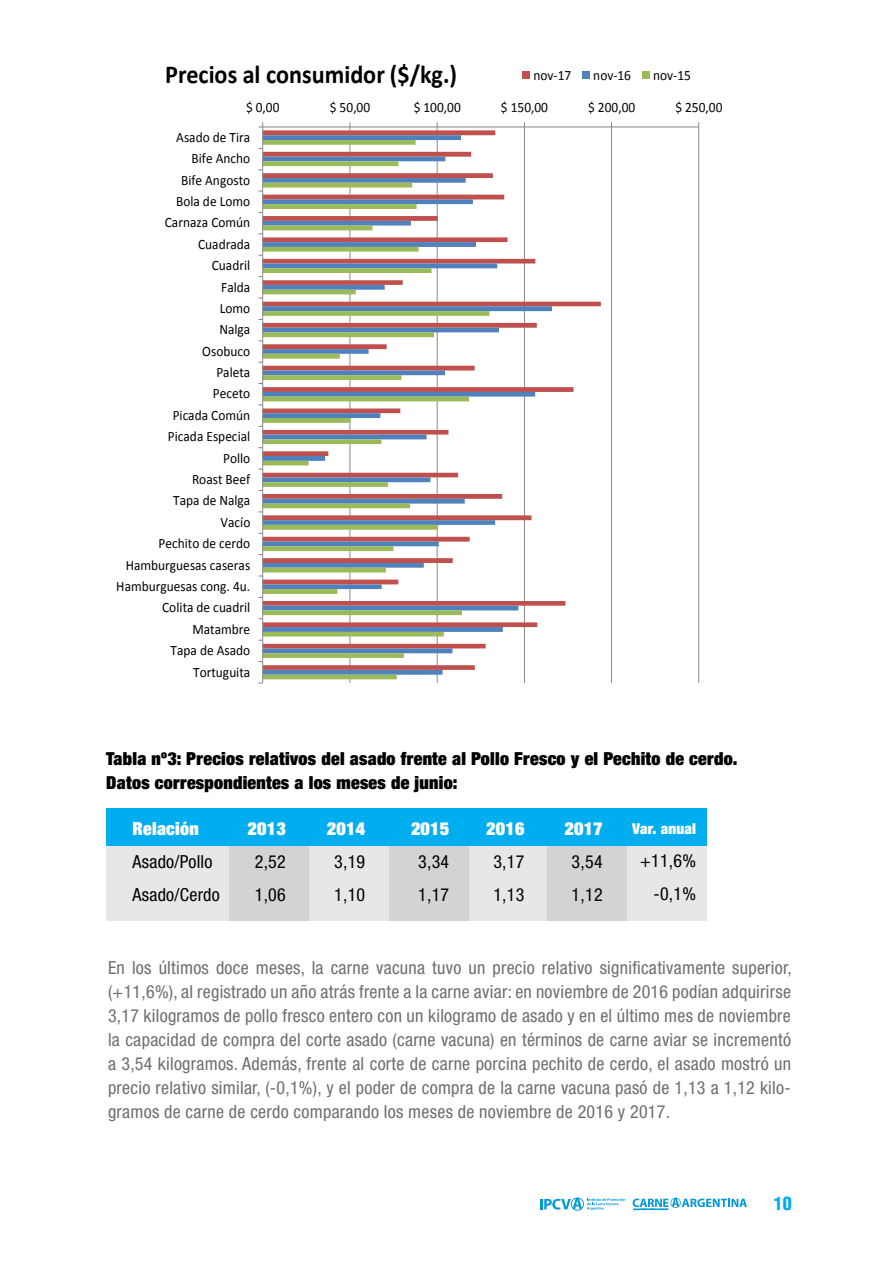
<style>
.page{position:relative;width:893px;height:1263px;background:#fff}
.page>*{position:absolute;margin:0;border:0;box-sizing:border-box;transform-origin:0 0}
.t1{font:700 25.95px "Calibri";color:#000;scale:.93 1}
.t2{font:condensed 18px/24px "Helvetica Neue";letter-spacing:.015em;color:#6d6e71;text-align:justify}
.t3{font:900 expanded 18px/24px "Helvetica Neue";letter-spacing:.015em;color:#000}
.t4{font:condensed 18px/33px "Helvetica Neue";letter-spacing:.015em;color:#000}
.t5{font:900 expanded 18px "Helvetica Neue";letter-spacing:.015em;color:#fff}
.t6{font:900 condensed 18px "Helvetica";color:#00aeef}
.t7{font:900 expanded 15px "Helvetica Neue";letter-spacing:.015em;color:#fff}
.t8{font:14.4px/21.5px "Calibri";color:#000;text-align:right;scale:.93 1}
</style>
<div class="page">
<svg style="left:633px;top:1198px;width:114px;height:12px"></svg>
<svg style="left:540px;top:1197px;width:85px;height:14px"></svg>
<div style="left:106px;top:844px;width:124px;height:77px;background:#e6e7e8"></div>
<div style="left:309px;top:844px;width:80px;height:77px;background:#e6e7e8"></div>
<div style="left:627px;top:844px;width:80px;height:77px;background:#e6e7e8"></div>
<div style="left:469px;top:844px;width:80px;height:77px;background:#e6e7e8"></div>
<div style="left:230px;top:844px;width:79px;height:77px;background:#d1d3d4"></div>
<div style="left:547px;top:844px;width:80px;height:77px;background:#d1d3d4"></div>
<div style="left:389px;top:844px;width:80px;height:77px;background:#d1d3d4"></div>
<div style="left:106px;top:808px;width:601px;height:38px;background:#00aeef"></div>
<svg style="left:258px;top:71px;width:442px;height:613px"></svg>
<h1 class="t1" style="left:165px;top:58px;width:315px">Precios al consumidor ($/kg.)</h1>
<p class="t8" style="left:533px;top:63px;width:42px">nov--‐17</p>
<p class="t8" style="left:593px;top:63px;width:42px">nov--‐16</p>
<p class="t8" style="left:653px;top:63px;width:42px">nov--‐15</p>
<p class="t8" style="left:246px;top:96px;width:38px">$ 0,00</p>
<p class="t8" style="left:330px;top:96px;width:45px">$ 50,00</p>
<p class="t8" style="left:414px;top:96px;width:52px">$ 100,00</p>
<p class="t8" style="left:501px;top:96px;width:52px">$ 150,00</p>
<p class="t8" style="left:588px;top:96px;width:52px">$ 200,00</p>
<p class="t8" style="left:675px;top:96px;width:52px">$ 250,00</p>
<p class="t8" style="left:116px;top:126px;width:146px">Asado de Tira<br>Bife Ancho<br>Bife Angosto<br>Bola de Lomo<br>Carnaza Común<br>Cuadrada<br>Cuadril<br>Falda<br>Lomo<br>Nalga<br>Osobuco<br>Paleta<br>Peceto<br>Picada Común<br>Picada Especial<br>Pollo<br>Roast Beef<br>Tapa de Nalga<br>Vacío<br>Pechito de cerdo<br>Hamburguesas caseras<br>Hamburguesas cong. 4u.<br>Colita de cuadril<br>Matambre<br>Tapa de Asado<br>Tortuguita</p>
<p class="t3" style="left:106px;top:746px;width:633px">Tabla nº3: Precios relativos del asado frente al Pollo Fresco y el Pechito de cerdo.<br>Datos correspondientes a los meses de junio:</p>
<p class="t5" style="left:133px;top:817px;width:68px">Relación</p>
<p class="t4" style="left:133px;top:845px;width:89px">Asado/Pollo<br>Asado/Cerdo</p>
<p class="t5" style="left:248px;top:817px;width:40px">2013</p>
<p class="t4" style="left:255px;top:845px;width:33px">2,52<br>1,06</p>
<p class="t5" style="left:327px;top:817px;width:40px">2014</p>
<p class="t4" style="left:334px;top:845px;width:33px">3,19<br>1,10</p>
<p class="t5" style="left:411px;top:817px;width:40px">2015</p>
<p class="t4" style="left:418px;top:845px;width:33px">3,34<br>1,17</p>
<p class="t5" style="left:486px;top:817px;width:40px">2016</p>
<p class="t4" style="left:493px;top:845px;width:33px">3,17<br>1,13</p>
<p class="t5" style="left:564px;top:817px;width:40px">2017</p>
<p class="t4" style="left:572px;top:845px;width:33px">3,54<br>1,12</p>
<p class="t7" style="left:632px;top:819px;width:65px">Var. anual</p>
<p class="t4" style="left:640px;top:844px;width:58px;text-align:right">+11,6% -0,1%</p>
<p class="t2" style="left:108px;top:955px;width:685px">En los últimos doce meses, la carne vacuna tuvo un precio relativo significativamente superior, (+11,6%), al registrado un año atrás frente a la carne aviar: en noviembre de 2016 podían adquirirse 3,17 kilogramos de pollo fresco entero con un kilogramo de asado y en el último mes de noviembre la capacidad de compra del corte asado (carne vacuna) en términos de carne aviar se incrementó a 3,54 kilogramos. Además, frente al corte de carne porcina pechito de cerdo, el asado mostró un precio relativo similar, (-0,1%), y el poder de compra de la carne vacuna pasó de 1,13 a 1,12 kilo&shy;gramos de carne de cerdo comparando los meses de noviembre de 2016 y 2017.</p>
<p class="t6" style="left:774px;top:1192px;width:19px">10</p>
</div>
